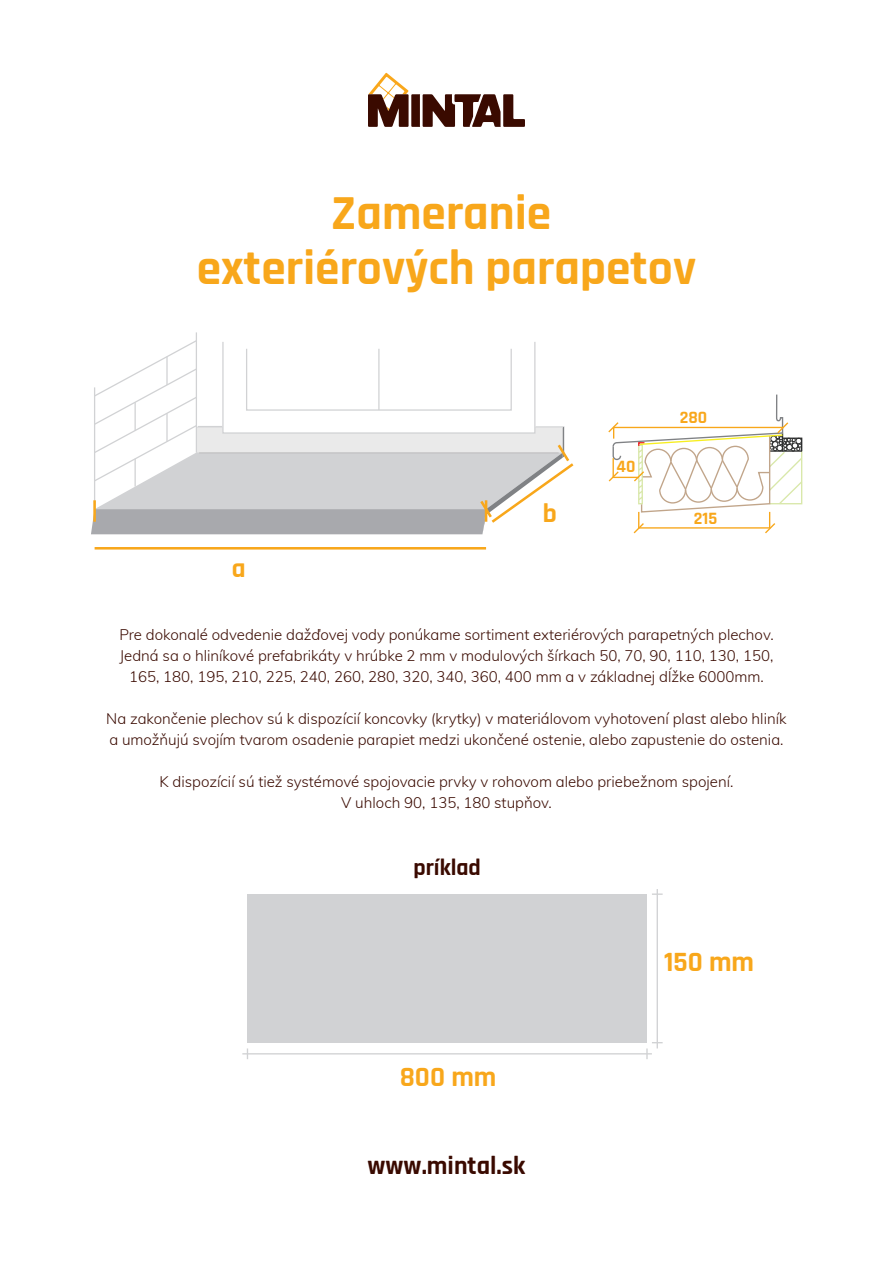
<style>
.page{position:relative;width:893px;height:1263px;background:#fff}
.page>*{position:absolute;margin:0;border:0;box-sizing:border-box;transform-origin:0 0}
.t1{font:700 49.5px/55.3px "Rajdhani";color:#f8a71b;text-align:center}
.t2{font:700 28.2px "Rajdhani";color:#f8a71b}
.t3{font:700 26.7px "Rajdhani";color:#f8a71b}
.t4{font:700 25.95px "Rajdhani";color:#3a0a00}
.t5{font:700 23.4px "Rajdhani";color:#3a0a00}
.t6{font:700 17.55px "Rajdhani";color:#f8a71b}
.t7{font:300 15px/21px "Muli";color:#3a0a00;text-align:center}
</style>
<div class="page">
<svg style="left:368px;top:73px;width:157px;height:54px"></svg>
<div style="left:247px;top:894px;width:400px;height:149px;background:#d1d2d4"></div>
<hr style="left:242px;top:1053px;width:410px;height:1px;background:#d1d2d4">
<hr style="left:657px;top:889px;width:1px;height:159px;background:#d1d2d4">
<svg style="left:646px;top:1042px;width:17px;height:17px"></svg>
<svg style="left:652px;top:893px;width:11px;height:2px"></svg>
<hr style="left:95px;top:547px;width:391px;height:2px;background:#f8a71b">
<hr style="left:196px;top:332px;width:1px;height:120px;background:#d1d2d4">
<svg style="left:91px;top:339px;width:483px;height:195px"></svg>
<div style="left:638px;top:511px;width:132px;height:18px;border:1px solid #f8a71b"></div>
<svg style="left:763px;top:522px;width:13px;height:12px"></svg>
<svg style="left:633px;top:522px;width:12px;height:12px"></svg>
<svg style="left:608px;top:394px;width:195px;height:119px"></svg>
<h1 class="t1" style="left:197px;top:186px;width:501px">Zameranie exteriérových parapetov</h1>
<h3 class="t3" style="left:232px;top:552px;width:15px">a</h3>
<h3 class="t3" style="left:543px;top:497px;width:16px">b</h3>
<p class="t6" style="left:617px;top:456px;width:20px">40</p>
<p class="t6" style="left:680px;top:406px;width:29px">280</p>
<p class="t6" style="left:694px;top:507px;width:25px">215</p>
<p class="t7" style="left:119px;top:623px;width:656px">Pre dokonalé odvedenie dažďovej vody ponúkame sortiment exteriérových parapetných plechov.<br>Jedná sa o hliníkové prefabrikáty v hrúbke 2 mm v modulových šírkach 50, 70, 90, 110, 130, 150,<br>165, 180, 195, 210, 225, 240, 260, 280, 320, 340, 360, 400 mm a v základnej dĺžke 6000mm.</p>
<p class="t7" style="left:106px;top:707px;width:682px;text-align:left">Na zakončenie plechov sú k dispozícií koncovky (krytky) v materiálovom vyhotovení plast alebo hliník a umožňujú svojím tvarom osadenie parapiet medzi ukončené ostenie, alebo zapustenie do ostenia.</p>
<p class="t7" style="left:159px;top:770px;width:575px">K dispozícií sú tiež systémové spojovacie prvky v rohovom alebo priebežnom spojení.<br>V uhloch 90, 135, 180 stupňov.</p>
<h3 class="t5" style="left:413px;top:853px;width:69px">príklad</h3>
<h2 class="t2" style="left:400px;top:1059px;width:98px">800 mm</h2>
<h3 class="t4" style="left:368px;top:1150px;width:159px">www.mintal.sk</h3>
<h2 class="t2" style="left:664px;top:945px;width:92px">150 mm</h2>
</div>
